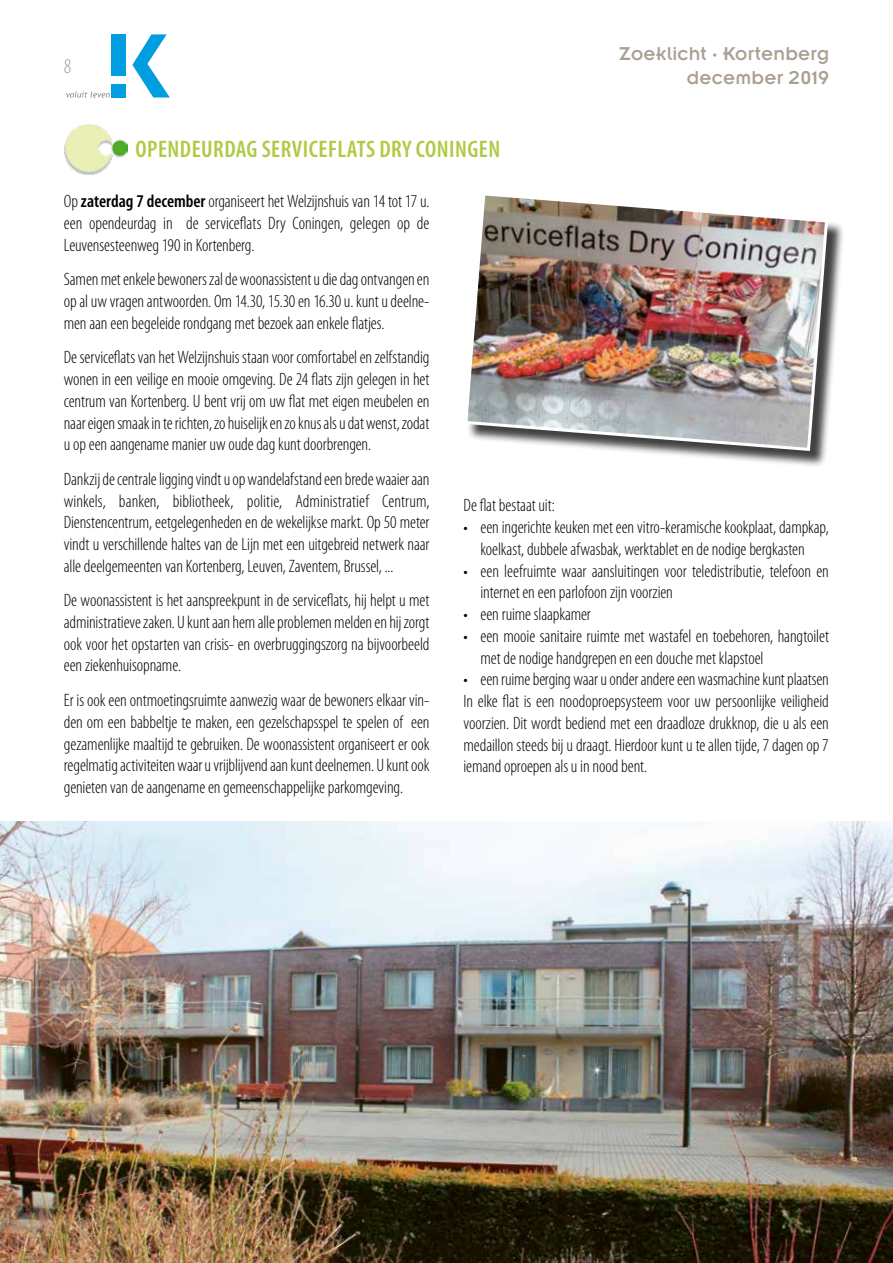
<style>
.page{position:relative;width:893px;height:1263px;background:#fff}
.page>*{position:absolute;margin:0;border:0;box-sizing:border-box;transform-origin:0 0}
.t1{font:600 condensed 24px "Myriad Pro";letter-spacing:.02em;color:#afca43}
.t2{font:300 condensed 21px "Myriad Pro";color:#aaa092}
.t3{font:20.4px/24.6px "Insignia LT Std";letter-spacing:.01em;color:#aaa092;text-align:right}
.t4{font:300 condensed 18px/21.8px "Myriad Pro";letter-spacing:-.005em;color:#000;text-align:justify}
.s1{font-weight:600}
</style>
<div class="page">
<svg style="left:132px;top:34px;width:38px;height:63px"></svg>
<div style="left:112px;top:84px;width:14px;height:13px;background:#009ee0"></div>
<div style="left:112px;top:34px;width:14px;height:42px;background:#009ee0"></div>
<svg style="left:66px;top:91px;width:44px;height:7px"></svg>
<img style="left:64px;top:125px;width:64px;height:50px">
<img style="left:0;top:821px;width:893px;height:442px">
<div style="left:467px;top:195px;width:378px;height:273px;background:#000;opacity:.75"></div>
<img style="left:467px;top:195px;width:363px;height:258px">
<p class="t2" style="left:64px;top:54px;width:9px">8</p>
<p class="t3" style="left:619px;top:41px;width:212px">Zoeklicht · Kortenberg december 2019</p>
<h1 class="t1" style="left:136px;top:136px;width:366px">OPENDEURDAG SERVICEFLATS DRY CONINGEN</h1>
<p class="t4" style="left:64px;top:191px;width:367px">Op <span class="s1">zaterdag 7 december</span> organiseert het Welzijnshuis van 14 tot 17 u. een opendeurdag in de serviceflats Dry Coningen, gelegen op de Leuvensesteenweg 190 in Kortenberg.</p>
<p class="t4" style="left:64px;top:269px;width:367px">Samen met enkele bewoners zal de woonassistent u die dag ontvangen en op al uw vragen antwoorden. Om 14.30, 15.30 en 16.30 u. kunt u deelne&shy;men aan een begeleide rondgang met bezoek aan enkele flatjes.</p>
<p class="t4" style="left:64px;top:347px;width:367px">De serviceflats van het Welzijnshuis staan voor comfortabel en zelfstandig wonen in een veilige en mooie omgeving. De 24 flats zijn gelegen in het centrum van Kortenberg. U bent vrij om uw flat met eigen meubelen en naar eigen smaak in te richten, zo huiselijk en zo knus als u dat wenst, zodat u op een aangename manier uw oude dag kunt doorbrengen.</p>
<p class="t4" style="left:64px;top:468px;width:367px">Dankzij de centrale ligging vindt u op wandelafstand een brede waaier aan winkels, banken, bibliotheek, politie, Administratief Centrum, Dienstencentrum, eetgelegenheden en de wekelijkse markt. Op 50 meter vindt u verschillende haltes van de Lijn met een uitgebreid netwerk naar alle deelgemeenten van Kortenberg, Leuven, Zaventem, Brussel, ...</p>
<p class="t4" style="left:64px;top:590px;width:367px">De woonassistent is het aanspreekpunt in de serviceflats, hij helpt u met administratieve zaken. U kunt aan hem alle problemen melden en hij zorgt ook voor het opstarten van crisis- en overbruggingszorg na bijvoorbeeld een ziekenhuisopname.</p>
<p class="t4" style="left:64px;top:690px;width:367px">Er is ook een ontmoetingsruimte aanwezig waar de bewoners elkaar vin&shy;den om een babbeltje te maken, een gezelschapsspel te spelen of een gezamenlijke maaltijd te gebruiken. De woonassistent organiseert er ook regelmatig activiteiten waar u vrijblijvend aan kunt deelnemen. U kunt ook genieten van de aangename en gemeenschappelijke parkomgeving.</p>
<p class="t4" style="left:463px;top:495px;width:93px">De flat bestaat uit:</p>
<p class="t4" style="left:463px;top:517px;width:367px;text-align:center">• een ingerichte keuken met een vitro-keramische kookplaat, dampkap, koelkast, dubbele afwasbak, werktablet en de nodige bergkasten</p>
<p class="t4" style="left:481px;top:560px;width:350px;text-indent:-17px">• een leefruimte waar aansluitingen voor teledistributie, telefoon en internet en een parlofoon zijn voorzien</p>
<p class="t4" style="left:463px;top:604px;width:129px">• een ruime slaapkamer</p>
<p class="t4" style="left:481px;top:625px;width:350px;text-indent:-17px">• een mooie sanitaire ruimte met wastafel en toebehoren, hangtoilet met de nodige handgrepen en een douche met klapstoel</p>
<p class="t4" style="left:463px;top:669px;width:367px">• een ruime berging waar u onder andere een wasmachine kunt plaatsen In elke flat is een noodoproepsysteem voor uw persoonlijke veiligheid voorzien. Dit wordt bediend met een draadloze drukknop, die u als een medaillon steeds bij u draagt. Hierdoor kunt u te allen tijde, 7 dagen op 7 iemand oproepen als u in nood bent.</p>
</div>
